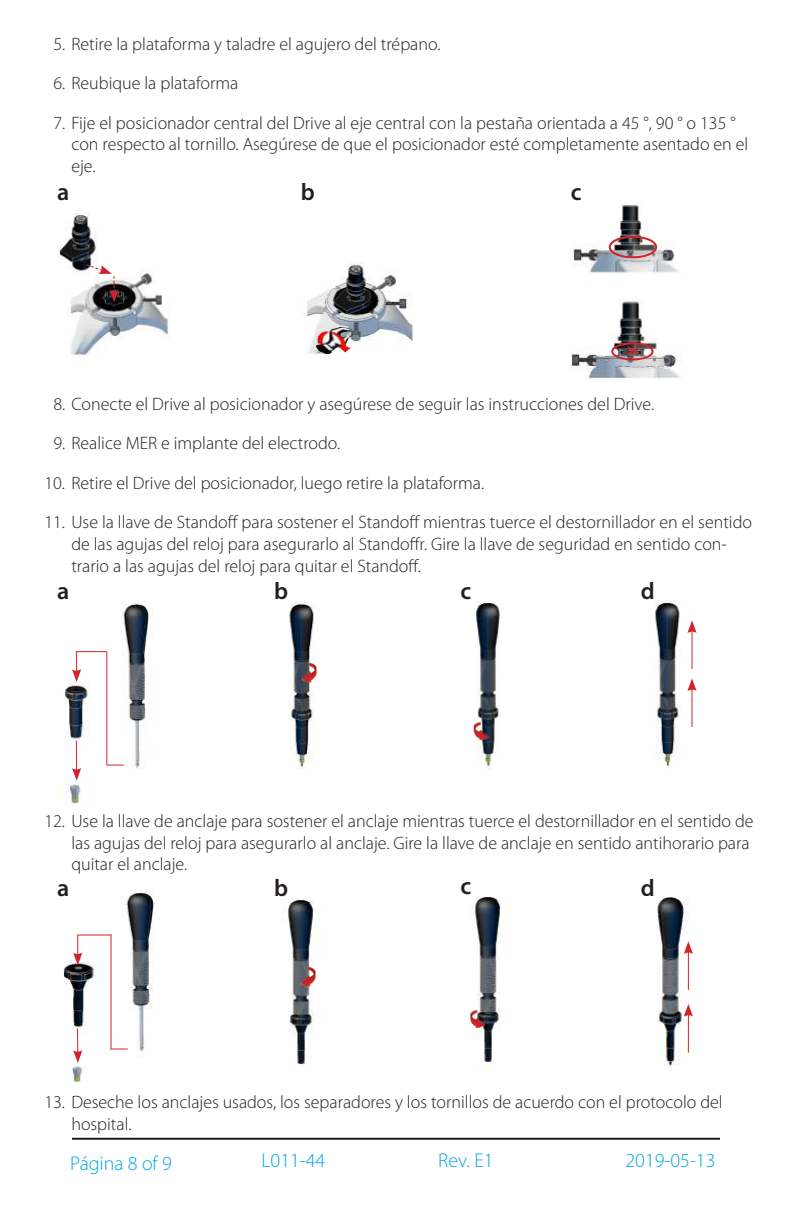
<style>
.page{position:relative;width:792px;height:1224px;background:#fff}
.page>*{position:absolute;margin:0;border:0;box-sizing:border-box;transform-origin:0 0}
.t1{font:600 24px "Myriad Pro";color:#231f20}
.t2{font:300 20px "Myriad Pro";color:#00a6e4}
.t3{font:300 18px/21.6px "Myriad Pro";color:#231f20}
</style>
<div class="page">
<hr style="left:72px;top:1138px;width:648px;height:2px;background:#231f20">
<img style="left:58px;top:212px;width:111px;height:145px">
<svg style="left:85px;top:263px;width:34px;height:39px"></svg>
<img style="left:571px;top:203px;width:112px;height:176px">
<div style="left:609px;top:236px;width:48px;height:22px;border:2px solid #d1232a;border-radius:50%"></div>
<div style="left:611px;top:342px;width:43px;height:19px;border:2px solid #d1232a;border-radius:50%"></div>
<svg style="left:625px;top:344px;width:16px;height:13px"></svg>
<img style="left:655px;top:600px;width:37px;height:168px">
<hr style="left:692px;top:630px;width:1px;height:39px;background:#d1232a">
<svg style="left:687px;top:620px;width:10px;height:13px"></svg>
<hr style="left:692px;top:688px;width:1px;height:39px;background:#d1232a">
<svg style="left:687px;top:678px;width:10px;height:13px"></svg>
<img style="left:57px;top:601px;width:97px;height:205px">
<hr style="left:76px;top:741px;width:1px;height:30px;background:#d1232a">
<svg style="left:72px;top:768px;width:9px;height:13px"></svg>
<svg style="left:106px;top:765px;width:18px;height:1px"></svg>
<hr style="left:106px;top:652px;width:1px;height:113px;background:#d1232a">
<hr style="left:77px;top:651px;width:30px;height:1px;background:#d1232a">
<svg style="left:72px;top:651px;width:9px;height:31px"></svg>
<img style="left:289px;top:602px;width:25px;height:167px">
<img style="left:295px;top:660px;width:22px;height:23px">
<img style="left:476px;top:601px;width:24px;height:168px">
<img style="left:473px;top:718px;width:23px;height:23px">
<img style="left:64px;top:889px;width:91px;height:194px">
<svg style="left:73px;top:1028px;width:9px;height:35px"></svg>
<hr style="left:111px;top:935px;width:1px;height:114px;background:#d1232a">
<svg style="left:110px;top:1049px;width:18px;height:1px"></svg>
<hr style="left:78px;top:935px;width:33px;height:1px;background:#d1232a">
<svg style="left:73px;top:935px;width:9px;height:30px"></svg>
<img style="left:288px;top:898px;width:26px;height:168px">
<img style="left:294px;top:964px;width:22px;height:24px">
<img style="left:475px;top:896px;width:26px;height:168px">
<img style="left:470px;top:1004px;width:22px;height:25px">
<img style="left:656px;top:897px;width:33px;height:170px">
<hr style="left:688px;top:951px;width:1px;height:39px;background:#d1232a">
<svg style="left:684px;top:941px;width:9px;height:13px"></svg>
<hr style="left:688px;top:1013px;width:1px;height:40px;background:#d1232a">
<svg style="left:684px;top:1004px;width:9px;height:13px"></svg>
<img style="left:306px;top:262px;width:107px;height:94px">
<img style="left:316px;top:327px;width:38px;height:27px">
<p class="t3" style="left:53px;top:33px;width:389px">5. Retire la plataforma y taladre el agujero del trépano.</p>
<p class="t3" style="left:53px;top:73px;width:187px">6. Reubique la plataforma</p>
<p class="t3" style="left:71px;top:112px;width:679px;text-indent:-18px">7. Fije el posicionador central del Drive al eje central con la pestaña orientada a 45 °, 90 ° o 135 ° con respecto al tornillo. Asegúrese de que el posicionador esté completamente asentado en el eje.</p>
<h1 class="t1" style="left:301px;top:177px;width:16px">b</h1>
<h1 class="t1" style="left:57px;top:177px;width:14px">a</h1>
<h1 class="t1" style="left:571px;top:177px;width:12px">c</h1>
<p class="t3" style="left:53px;top:393px;width:602px">8. Conecte el Drive al posicionador y asegúrese de seguir las instrucciones del Drive.</p>
<p class="t3" style="left:53px;top:433px;width:288px">9. Realice MER e implante del electrodo.</p>
<p class="t3" style="left:44px;top:472px;width:441px">10. Retire el Drive del posicionador, luego retire la plataforma.</p>
<p class="t3" style="left:71px;top:512px;width:682px;text-indent:-27px">11. Use la llave de Standoff para sostener el Standoff mientras tuerce el destornillador en el sentido de las agujas del reloj para asegurarlo al Standoffr. Gire la llave de seguridad en sentido con&shy;trario a las agujas del reloj para quitar el Standoff.</p>
<h1 class="t1" style="left:57px;top:576px;width:14px">a</h1>
<h1 class="t1" style="left:274px;top:576px;width:16px">b</h1>
<h1 class="t1" style="left:461px;top:575px;width:12px">c</h1>
<h1 class="t1" style="left:641px;top:576px;width:15px">d</h1>
<p class="t3" style="left:71px;top:811px;width:684px;text-indent:-27px">12. Use la llave de anclaje para sostener el anclaje mientras tuerce el destornillador en el sentido de las agujas del reloj para asegurarlo al anclaje. Gire la llave de anclaje en sentido antihorario para quitar el anclaje.</p>
<h1 class="t1" style="left:57px;top:872px;width:14px">a</h1>
<h1 class="t1" style="left:274px;top:873px;width:16px">b</h1>
<h1 class="t1" style="left:461px;top:871px;width:12px">c</h1>
<h1 class="t1" style="left:641px;top:873px;width:15px">d</h1>
<p class="t3" style="left:71px;top:1091px;width:653px;text-indent:-27px">13. Deseche los anclajes usados, los separadores y los tornillos de acuerdo con el protocolo del hospital.</p>
<p class="t2" style="left:70px;top:1152px;width:103px">Página 8 of 9</p>
<p class="t2" style="left:262px;top:1149px;width:65px">L011-44</p>
<p class="t2" style="left:438px;top:1149px;width:57px">Rev. E1</p>
<p class="t2" style="left:625px;top:1149px;width:91px">2019-05-13</p>
</div>
